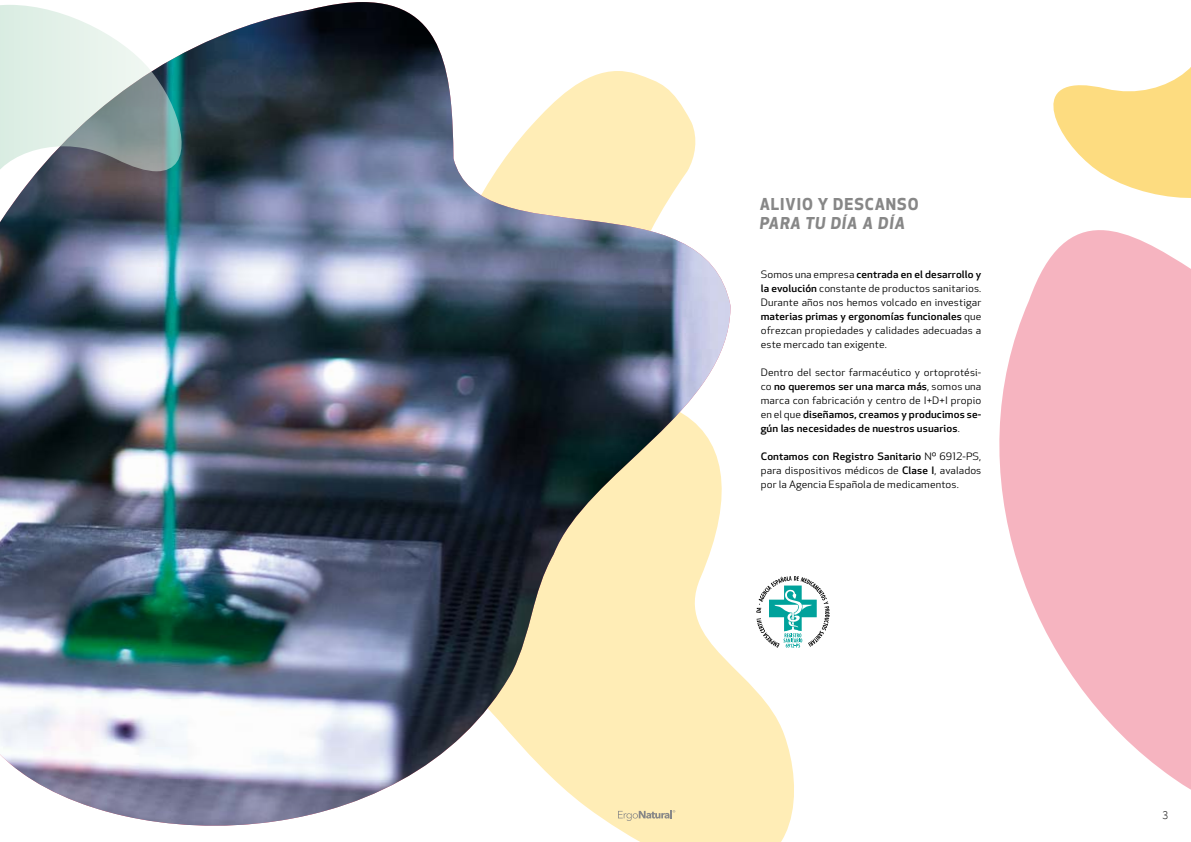
<style>
.page{position:relative;width:1191px;height:842px;background:#fff}
.page>*{position:absolute;margin:0;border:0;box-sizing:border-box;transform-origin:0 0}
.t1{font:700 16px "Apex New";letter-spacing:.06em;color:#878787}
.t2{font:italic 700 16px "Apex New";letter-spacing:.06em;color:#878787}
.t3{font:300 12px "Source Sans Pro";color:#000}
.t4{font:10px/14px "Apex New";letter-spacing:.01em;color:#000;text-align:justify;scale:1.1 1}
.s1{font-weight:500}
</style>
<div class="page">
<svg style="left:730px;top:304px;width:64px;height:538px"></svg>
<svg style="left:1053px;top:67px;width:138px;height:42px"></svg>
<svg style="left:999px;top:109px;width:192px;height:681px;fill:#f6b4c0"></svg>
<svg style="left:756px;top:576px;width:73px;height:72px"></svg>
<img style="left:0;top:2px;width:730px;height:840px">
<svg style="left:0;top:5px;width:191px;height:260px;background:#97a8ab"></svg>
<h1 class="t1" style="left:759px;top:193px;width:160px">ALIVIO Y DESCANSO</h1>
<h1 class="t2" style="left:759px;top:212px;width:147px">PARA TU DÍA A DÍA</h1>
<p class="t4" style="left:760px;top:267px;width:202px">Somos una empresa <span class="s1">centrada en el desarrollo y la evolución</span> constante de productos sanitarios.<br>Durante años nos hemos volcado en investigar <span class="s1">materias primas y ergonomías funcionales</span> que ofrezcan propiedades y calidades adecuadas a este mercado tan exigente.</p>
<p class="t4" style="left:760px;top:365px;width:202px">Dentro del sector farmacéutico y ortoprotési&shy;co <span class="s1">no queremos ser una marca más</span>, somos una marca con fabricación y centro de I+D+I propio en el que <span class="s1">diseñamos, creamos y producimos se&shy;gún las necesidades de nuestros usuarios</span>.</p>
<p class="t4" style="left:760px;top:449px;width:202px"><span class="s1">Contamos con Registro Sanitario</span> Nº 6912-PS, para dispositivos médicos de <span class="s1">Clase I</span>, avalados por la Agencia Española de medicamentos.</p>
<p class="t3" style="left:1162px;top:808px;width:7px">3</p>
</div>
